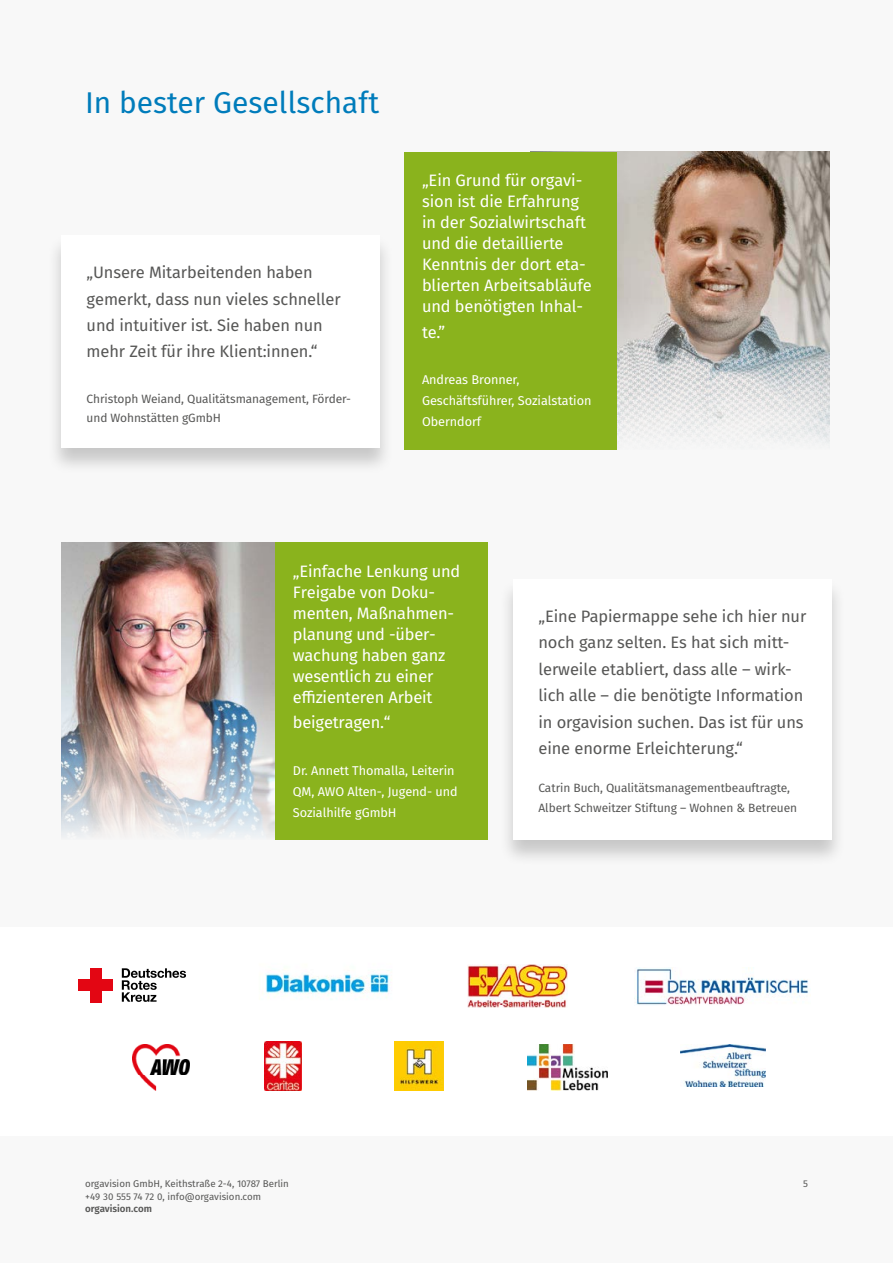
<style>
.page{position:relative;width:893px;height:1263px;background:#f8f8f8}
.page>*{position:absolute;margin:0;border:0;box-sizing:border-box;transform-origin:0 0}
.t1{font:30px "Fira Sans";color:#007cbb}
.t2{font:16.5px/26.4px "Fira Sans";letter-spacing:-.005em;color:#575756}
.t3{font:16.5px/21px "Fira Sans";letter-spacing:-.01em;color:#fff}
.t4{font:12.75px/21px "Fira Sans";letter-spacing:-.005em;color:#fff}
.t5{font:12px/19.2px "Fira Sans";letter-spacing:-.005em;color:#575756}
.t6{font:9.75px/12.8px "Fira Sans";color:#575756}
.t7{font:600 9.75px "Fira Sans";color:#575756}
</style>
<div class="page">
<div style="left:0;top:928px;width:893px;height:208px;background:#fff"></div>
<img style="left:62px;top:542px;width:213px;height:294px">
<div style="left:275px;top:542px;width:212px;height:298px;background:#8ab31d"></div>
<img style="left:262px;top:970px;width:130px;height:30px">
<img style="left:132px;top:1044px;width:57px;height:46px">
<img style="left:264px;top:1041px;width:38px;height:49px">
<img style="left:395px;top:1041px;width:49px;height:49px">
<img style="left:527px;top:1044px;width:81px;height:47px">
<svg style="left:122px;top:968px;width:64px;height:34px"></svg>
<div style="left:90px;top:968px;width:11px;height:34px;background:#e30613"></div>
<div style="left:78px;top:979px;width:35px;height:12px;background:#e30613"></div>
<img style="left:634px;top:968px;width:177px;height:37px">
<img style="left:468px;top:964px;width:99px;height:43px">
<img style="left:680px;top:1044px;width:86px;height:43px">
<img style="left:617px;top:152px;width:212px;height:291px">
<div style="left:404px;top:152px;width:213px;height:297px;background:#8ab31d"></div>
<div style="left:47px;top:234px;width:347px;height:241px;background:#000;opacity:.2"></div>
<div style="left:61px;top:235px;width:319px;height:213px;background:#fff"></div>
<div style="left:499px;top:578px;width:347px;height:289px;background:#000;opacity:.2"></div>
<div style="left:513px;top:579px;width:319px;height:261px;background:#fff"></div>
<h1 class="t1" style="left:85px;top:80px;width:296px">In bester Gesellschaft</h1>
<p class="t2" style="left:87px;top:259px;width:256px">„Unsere Mitarbeitenden haben gemerkt, dass nun vieles schneller und intuitiver ist. Sie haben nun mehr Zeit für ihre Klient:innen.“</p>
<p class="t5" style="left:87px;top:389px;width:266px">Christoph Weiand, Qualitätsmanagement, Förder&shy;und Wohnstätten gGmbH</p>
<p class="t3" style="left:422px;top:169px;width:171px">„Ein Grund für orgavi&shy;sion ist die Erfahrung in der Sozialwirtschaft und die detaillierte<br>Kenntnis der dort eta&shy;blierten Arbeitsabläufe und benötigten Inhal-</p>
<p class="t3" style="left:422px;top:321px;width:25px">te.”</p>
<p class="t4" style="left:422px;top:369px;width:171px">Andreas Bronner,<br>Geschäftsführer, Sozialstation<br>Oberndorf</p>
<p class="t3" style="left:293px;top:560px;width:169px">„Einfache Lenkung und<br>Freigabe von Doku&shy;menten, Maßnahmen&shy;planung und -über&shy;wachung haben ganz wesentlich zu einer effizienteren Arbeit</p>
<p class="t3" style="left:293px;top:711px;width:99px">beigetragen.“</p>
<p class="t4" style="left:293px;top:759px;width:166px">Dr. Annett Thomalla, Leiterin<br>QM, AWO Alten-, Jugend- und<br>Sozialhilfe gGmbH</p>
<p class="t2" style="left:538px;top:603px;width:269px">„Eine Papiermappe sehe ich hier nur noch ganz selten. Es hat sich mitt&shy;lerweile etabliert, dass alle – wirk&shy;lich alle – die benötigte Information in orgavision suchen. Das ist für uns eine enorme Erleichterung.“</p>
<p class="t5" style="left:538px;top:778px;width:260px">Catrin Buch, Qualitätsmanagementbeauftragte,<br>Albert Schweitzer Stiftung – Wohnen &amp; Betreuen</p>
<p class="t6" style="left:85px;top:1177px;width:205px">orgavision GmbH, Keithstraße 2-4, 10787 Berlin +49 30 555 74 72 0, info@orgavision.com</p>
<p class="t7" style="left:85px;top:1201px;width:68px">orgavision.com</p>
<p class="t6" style="left:803px;top:1177px;width:6px">5</p>
</div>
